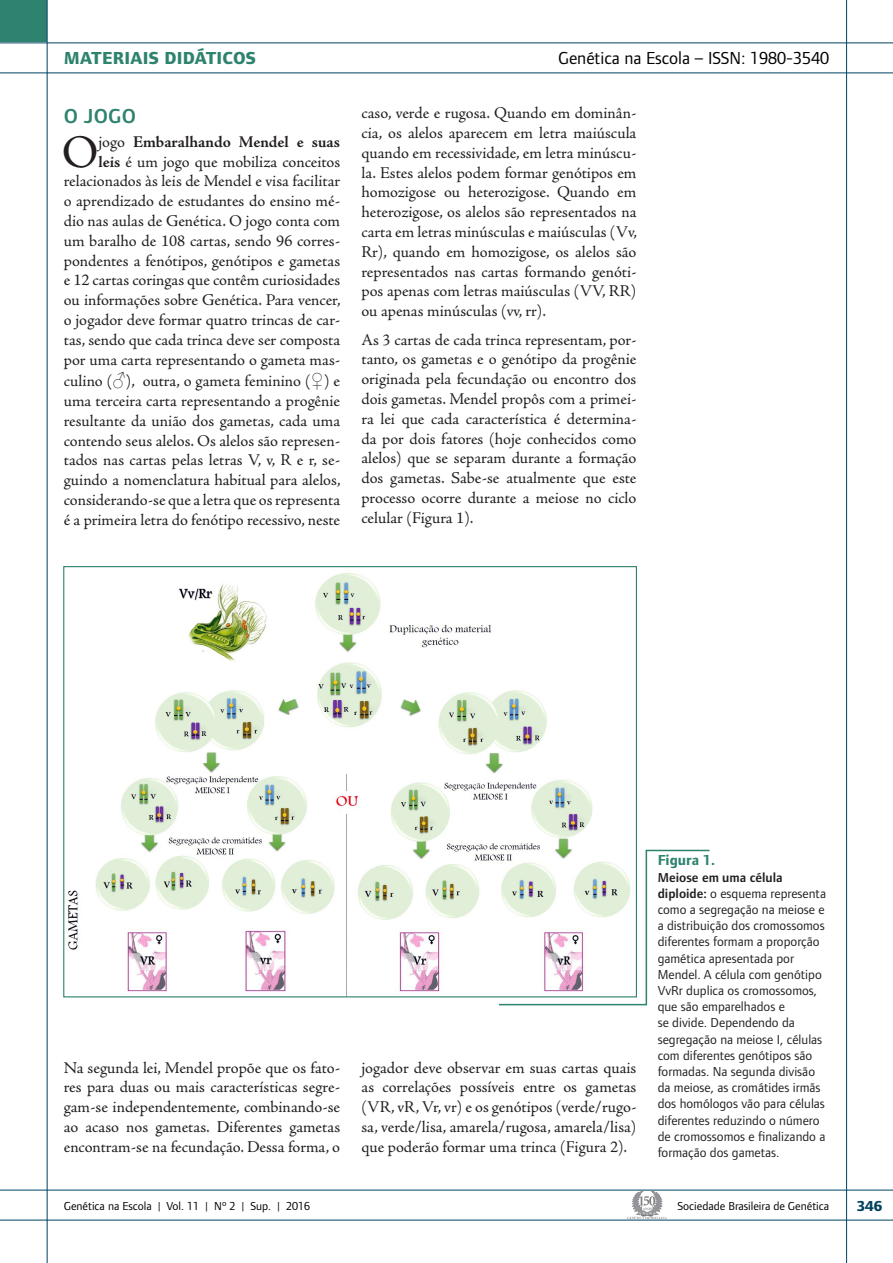
<style>
.page{position:relative;width:893px;height:1263px;background:#fff}
.page>*{position:absolute;margin:0;border:0;box-sizing:border-box;transform-origin:0 0}
.Texto{font:46.8px "Adobe Jenson Pro";color:#231f20}
.Subtítulo{font:600 21px "Foundry Form Sans";color:#2e836e}
.t1{font:18px "Foundry Form Sans";color:#000}
.t2{font:800 18px "Foundry Form Sans";letter-spacing:.015em;color:#2e836e}
.Texto-2{font:16.5px/19.8px "Adobe Jenson Pro";color:#231f20;text-align:justify}
.Legenda{font:700 15px "Foundry Form Sans";color:#2e836e}
.t3{font:800 15px "Foundry Form Sans";color:#014260}
.Legenda-2{font:13.5px/16.2px "Foundry Form Sans";color:#231f20}
.t4{font:12px "Foundry Form Sans";color:#000}
.s1{font-weight:700}
.s2{font-family:"Arial";font-size:18px}
.s3{font-family:"Arial";font-weight:700;font-size:18px}
.s4{font-weight:600}
</style>
<div class="page">
<svg style="left:497px;top:849px;width:213px;height:157px"></svg>
<img style="left:67px;top:573px;width:568px;height:422px">
<div style="left:0;top:0;width:47px;height:42px;background:#2e836e"></div>
<hr style="left:47px;top:0;width:1px;height:1263px;background:#014260">
<hr style="left:846px;top:0;width:1px;height:1263px;background:#014260">
<hr style="left:0;top:1190px;width:893px;height:1px;background:#014260">
<hr style="left:0;top:1220px;width:893px;height:1px;background:#014260">
<hr style="left:0;top:43px;width:893px;height:1px;background:#014260">
<hr style="left:0;top:73px;width:893px;height:1px;background:#014260">
<svg style="left:627px;top:1191px;width:40px;height:28px"></svg>
<p class="t2" style="left:64px;top:48px;width:194px">MATERIAIS DIDÁTICOS</p>
<p class="Subtítulo" style="left:64px;top:104px;width:74px">O JOGO</p>
<p class="Texto" style="left:62px;top:125px;width:38px">O</p>
<p class="Texto-2" style="left:64px;top:132px;width:278px;text-align:right">jogo <span class="s1">Embaralhando Mendel e suas<br>leis</span> é um jogo que mobiliza conceitos relacionados às leis de Mendel e visa facilitar o aprendizado de estudantes do ensino mé&shy;dio nas aulas de Genética. O jogo conta com um baralho de 108 cartas, sendo 96 corres&shy;pondentes a fenótipos, genótipos e gametas e 12 cartas coringas que contêm curiosidades ou informações sobre Genética. Para vencer, o jogador deve formar quatro trincas de car&shy;tas, sendo que cada trinca deve ser composta por uma carta representando o gameta mas-</p>
<p class="Texto-2" style="left:64px;top:371px;width:278px">culino (<span class="s2">♂</span>), outra, o gameta feminino (<span class="s3">♀</span>) e uma terceira carta representando a progênie resultante da união dos gametas, cada uma contendo seus alelos. Os alelos são represen&shy;tados nas cartas pelas letras V, v, R e r, se&shy;guindo a nomenclatura habitual para alelos, considerando-se que a letra que os representa é a primeira letra do fenótipo recessivo, neste</p>
<p class="t1" style="left:558px;top:48px;width:273px">Genética na Escola – ISSN: 1980-3540</p>
<p class="Texto-2" style="left:361px;top:103px;width:277px;text-align:left">caso, verde e rugosa. Quando em dominân&shy;cia, os alelos aparecem em letra maiúscula quando em recessividade, em letra minúscu&shy;la. Estes alelos podem formar genótipos em homozigose ou heterozigose. Quando em heterozigose, os alelos são representados na carta em letras minúsculas e maiúsculas (Vv, Rr), quando em homozigose, os alelos são representados nas cartas formando genóti&shy;pos apenas com letras maiúsculas (VV, RR) ou apenas minúsculas (vv, rr).</p>
<p class="Texto-2" style="left:361px;top:330px;width:276px">As 3 cartas de cada trinca representam, por&shy;tanto, os gametas e o genótipo da progênie originada pela fecundação ou encontro dos dois gametas. Mendel propôs com a primei&shy;ra lei que cada característica é determina&shy;da por dois fatores (hoje conhecidos como alelos) que se separam durante a formação dos gametas. Sabe-se atualmente que este processo ocorre durante a meiose no ciclo celular (Figura 1).</p>
<p class="Texto-2" style="left:64px;top:1058px;width:278px">Na segunda lei, Mendel propõe que os fato&shy;res para duas ou mais características segre&shy;gam-se independentemente, combinando-se ao acaso nos gametas. Diferentes gametas encontram-se na fecundação. Dessa forma, o</p>
<p class="Texto-2" style="left:361px;top:1058px;width:276px">jogador deve observar em suas cartas quais as correlações possíveis entre os gametas (VR, vR, Vr, vr) e os genótipos (verde/rugo&shy;sa, verde/lisa, amarela/rugosa, amarela/lisa) que poderão formar uma trinca (Figura 2).</p>
<p class="t4" style="left:64px;top:1199px;width:248px">Genética na Escola | Vol. 11 | Nº 2 | Sup. | 2016</p>
<p class="Legenda" style="left:658px;top:852px;width:59px">Figura 1.</p>
<p class="Legenda-2" style="left:658px;top:869px;width:170px"><span class="s4">Meiose em uma célula diploide:</span> o esquema representa como a segregação na meiose e a distribuição dos cromossomos diferentes formam a proporção gamética apresentada por<br>Mendel. A célula com genótipo<br>VvRr duplica os cromossomos, que são emparelhados e<br>se divide. Dependendo da segregação na meiose I, células com diferentes genótipos são formadas. Na segunda divisão da meiose, as cromátides irmãs dos homólogos vão para células diferentes reduzindo o número de cromossomos e finalizando a formação dos gametas.</p>
<p class="t4" style="left:677px;top:1199px;width:153px">Sociedade Brasileira de Genética</p>
<p class="t3" style="left:857px;top:1197px;width:27px">346</p>
</div>
